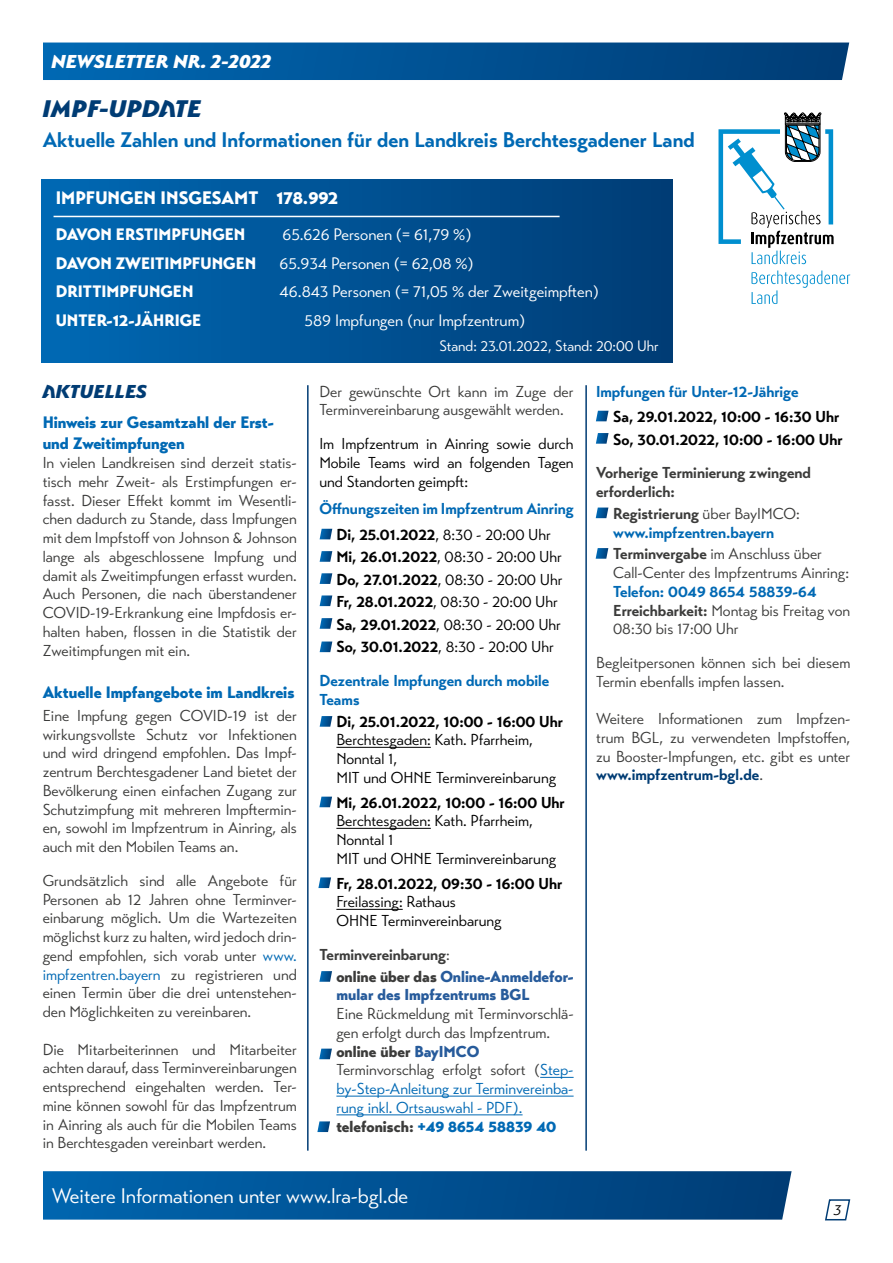
<style>
.page{position:relative;width:893px;height:1263px;background:#fff}
.page>*{position:absolute;margin:0;border:0;box-sizing:border-box;transform-origin:0 0}
.t1{font:27px "BGL Headline";color:#003c74}
.t2{font:700 21px "Transat";color:#0069b4}
.t3{font:21px "Transat Standard";color:#fff}
.t4{font:21px "BGL Headline";color:#fff}
.t5{font:21px "BGL Headline";color:#003c74}
.t6{font:900 18px "Transat";color:#fff}
.t7{font:16.5px "Transat Standard";color:#fff}
.t8{font:900 16.5px/21px "Transat";color:#0069b4}
.t9{font:900 16.5px "Transat";color:#fff}
.t10{font:15.75px/18.8px "Transat Standard";color:#3c3c3b;text-align:justify}
.t11{font:15.75px/18.8px "Transat Standard";color:#000}
.t12{font:700 15.75px/18.8px "Transat";color:#0069b4}
.t13{font:700 15.75px/22.5px "Transat";color:#000}
.t14{font:15.75px/18.8px "Transat Standard";color:#0069b4;text-align:justify}
.t15{font:700 15.75px/21.8px "Transat";color:#3c3c3b}
.t16{font:900 15.75px "Transat";color:#0069b4}
.t17{font:900 15.75px "Transat";color:#275b9b}
.t18{font:700 15.75px "Transat";color:#003c74}
.t19{font:900 15.75px "Transat";color:#3c3c3b}
.t20{font:15px "Transat Standard";color:#fff}
.t21{font:italic 15px "Transat Standard";color:#000}
.s1{color:#0069b4}
.s2{font-family:"Transat";font-weight:700}
.s3{font-family:"Transat Standard";font-weight:400}
.s4{font-weight:900}
.s5{font-weight:900;color:#275b9b}
.s6{color:#275b9b}
.s7{color:#3c3c3b}
.s8{font-family:"Transat Standard";font-weight:400;color:#3c3c3b}
</style>
<div class="page">
<div style="left:42px;top:179px;width:631px;height:183px;background:linear-gradient(to right,#026ab4,#013c75)"></div>
<svg style="left:43px;top:43px;width:806px;height:37px;background:#015294"></svg>
<svg style="left:718px;top:113px;width:116px;height:151px"></svg>
<svg style="left:751px;top:270px;width:99px;height:34px"></svg>
<hr style="left:336px;top:747px;width:95px;height:1px;background:#000">
<hr style="left:336px;top:828px;width:95px;height:1px;background:#000">
<hr style="left:336px;top:909px;width:67px;height:1px;background:#000">
<hr style="left:540px;top:1077px;width:34px;height:1px;background:#0069b4">
<hr style="left:336px;top:1096px;width:238px;height:1px;background:#0069b4">
<hr style="left:336px;top:1114px;width:187px;height:1px;background:#0069b4">
<hr style="left:54px;top:216px;width:506px;height:1px;background:#fff">
<hr style="left:307px;top:385px;width:2px;height:766px;background:#003c74">
<hr style="left:585px;top:385px;width:2px;height:766px;background:#003c74">
<svg style="left:319px;top:797px;width:13px;height:10px"></svg>
<svg style="left:596px;top:548px;width:12px;height:11px"></svg>
<svg style="left:320px;top:716px;width:12px;height:11px"></svg>
<svg style="left:596px;top:507px;width:12px;height:11px"></svg>
<svg style="left:320px;top:529px;width:12px;height:10px"></svg>
<svg style="left:320px;top:551px;width:12px;height:11px"></svg>
<svg style="left:320px;top:573px;width:12px;height:11px"></svg>
<svg style="left:320px;top:595px;width:12px;height:11px"></svg>
<svg style="left:320px;top:618px;width:12px;height:11px"></svg>
<svg style="left:320px;top:641px;width:12px;height:11px"></svg>
<svg style="left:319px;top:971px;width:13px;height:11px"></svg>
<svg style="left:596px;top:411px;width:13px;height:10px"></svg>
<svg style="left:596px;top:433px;width:13px;height:11px"></svg>
<svg style="left:318px;top:877px;width:13px;height:11px"></svg>
<svg style="left:319px;top:1048px;width:13px;height:11px"></svg>
<svg style="left:43px;top:1171px;width:749px;height:48px;background:#025292"></svg>
<svg style="left:825px;top:1199px;width:26px;height:22px"></svg>
<svg style="left:317px;top:1121px;width:13px;height:11px"></svg>
<h2 class="t4" style="left:51px;top:49px;width:222px">NEWSLETTER NR. 2-2022</h2>
<h1 class="t1" style="left:43px;top:94px;width:161px">IMPF-UPDATE</h1>
<h2 class="t2" style="left:43px;top:127px;width:653px">Aktuelle Zahlen und Informationen für den Landkreis Berchtesgadener Land</h2>
<p class="t6" style="left:56px;top:187px;width:284px">IMPFUNGEN INSGESAMT 178.992</p>
<p class="t9" style="left:56px;top:224px;width:191px">DAVON ERSTIMPFUNGEN</p>
<p class="t7" style="left:283px;top:225px;width:191px">65.626 Personen (= 61,79 %)</p>
<p class="t9" style="left:56px;top:253px;width:202px">DAVON ZWEITIMPFUNGEN</p>
<p class="t7" style="left:280px;top:253px;width:196px">65.934 Personen (= 62,08 %)</p>
<p class="t9" style="left:56px;top:281px;width:139px">DRITTIMPFUNGEN</p>
<p class="t7" style="left:280px;top:282px;width:321px">46.843 Personen (= 71,05 % der Zweitgeimpften)</p>
<p class="t9" style="left:56px;top:310px;width:147px">UNTER-12-JÄHRIGE</p>
<p class="t7" style="left:304px;top:310px;width:223px">589 Impfungen (nur Impfzentrum)</p>
<h2 class="t5" style="left:43px;top:380px;width:106px">AKTUELLES</h2>
<p class="t8" style="left:43px;top:412px;width:233px">Hinweis zur Gesamtzahl der Erst&shy;und Zweitimpfungen</p>
<p class="t10" style="left:43px;top:453px;width:256px">In vielen Landkreisen sind derzeit statis&shy;tisch mehr Zweit- als Erstimpfungen er&shy;fasst. Dieser Effekt kommt im Wesentli&shy;chen dadurch zu Stande, dass Impfungen mit dem Impfstoff von Johnson &amp; Johnson lange als abgeschlossene Impfung und damit als Zweitimpfungen erfasst wurden.<br>Auch Personen, die nach überstandener COVID-19-Erkrankung eine Impfdosis er&shy;halten haben, flossen in die Statistik der Zweitimpfungen mit ein.</p>
<p class="t8" style="left:43px;top:681px;width:254px">Aktuelle Impfangebote im Landkreis</p>
<p class="t10" style="left:43px;top:706px;width:256px">Eine Impfung gegen COVID-19 ist der wirkungsvollste Schutz vor Infektionen und wird dringend empfohlen. Das Impf&shy;zentrum Berchtesgadener Land bietet der Bevölkerung einen einfachen Zugang zur Schutzimpfung mit mehreren Impftermin&shy;en, sowohl im Impfzentrum in Ainring, als auch mit den Mobilen Teams an.</p>
<p class="t10" style="left:43px;top:871px;width:256px">Grundsätzlich sind alle Angebote für Personen ab 12 Jahren ohne Terminver&shy;einbarung möglich. Um die Wartezeiten möglichst kurz zu halten, wird jedoch drin&shy;gend empfohlen, sich vorab unter <span class="s1">www. impfzentren.bayern</span> zu registrieren und einen Termin über die drei untenstehen&shy;den Möglichkeiten zu vereinbaren.</p>
<p class="t10" style="left:43px;top:1040px;width:256px">Die Mitarbeiterinnen und Mitarbeiter achten darauf, dass Terminvereinbarungen entsprechend eingehalten werden. Ter&shy;mine können sowohl für das Impfzentrum in Ainring als auch für die Mobilen Teams in Berchtesgaden vereinbart werden.</p>
<p class="t20" style="left:439px;top:337px;width:221px">Stand: 23.01.2022, Stand: 20:00 Uhr</p>
<p class="t10" style="left:319px;top:382px;width:256px">Der gewünschte Ort kann im Zuge der<br>Terminvereinbarung ausgewählt werden.</p>
<p class="t11" style="left:319px;top:434px;width:256px;text-align:justify">Im Impfzentrum in Ainring sowie durch Mobile Teams wird an folgenden Tagen und Standorten geimpft:</p>
<p class="t12" style="left:319px;top:499px;width:256px">Öffnungszeiten im Impfzentrum Ainring</p>
<p class="t11" style="left:336px;top:523px;width:228px;line-height:22.5px"><span class="s2">Di, 25.01.2022</span>, 8:30 - 20:00 Uhr<br><span class="s2">Mi, 26.01.2022</span>, 08:30 - 20:00 Uhr<br><span class="s2">Do, 27.01.2022</span>, 08:30 - 20:00 Uhr<br><span class="s2">Fr, 28.01.2022</span>, 08:30 - 20:00 Uhr<br><span class="s2">Sa, 29.01.2022</span>, 08:30 - 20:00 Uhr<br><span class="s2">So, 30.01.2022</span>, 8:30 - 20:00 Uhr</p>
<p class="t12" style="left:319px;top:671px;width:231px">Dezentrale Impfungen durch mobile<br>Teams</p>
<p class="t13" style="left:336px;top:710px;width:228px">Di, 25.01.2022, 10:00 - 16:00 Uhr</p>
<p class="t11" style="left:336px;top:731px;width:221px">Berchtesgaden: Kath. Pfarrheim,<br>Nonntal 1,<br>MIT und OHNE Terminvereinbarung</p>
<p class="t13" style="left:336px;top:791px;width:230px">Mi, 26.01.2022, 10:00 - 16:00 Uhr</p>
<p class="t11" style="left:336px;top:812px;width:221px">Berchtesgaden: Kath. Pfarrheim,<br>Nonntal 1<br>MIT und OHNE Terminvereinbarung</p>
<p class="t13" style="left:336px;top:872px;width:227px">Fr, 28.01.2022, 09:30 - 16:00 Uhr</p>
<p class="t11" style="left:336px;top:893px;width:167px">Freilassing: Rathaus<br>OHNE Terminvereinbarung</p>
<p class="t15" style="left:336px;top:943px;width:239px;text-indent:-17px">Terminvereinbarung<span class="s3">:<br></span><span class="s4">online über das</span> <span class="s5">Online-Anmeldefor-</span></p>
<p class="t17" style="left:336px;top:985px;width:195px">mular des Impfzentrums BGL</p>
<p class="t10" style="left:336px;top:1004px;width:239px">Eine Rückmeldung mit Terminvorschlä&shy;gen erfolgt durch das Impfzentrum.</p>
<p class="t19" style="left:336px;top:1041px;width:144px">online über <span class="s6">BayIMCO</span></p>
<p class="t14" style="left:336px;top:1061px;width:239px"><span class="s7">Terminvorschlag erfolgt sofort (</span>Step&shy;by-Step-Anleitung zur Terminvereinba&shy;rung inkl. Ortsauswahl - PDF).</p>
<p class="t16" style="left:336px;top:1116px;width:221px"><span class="s7">telefonisch:</span> +49 8654 58839 40</p>
<p class="t12" style="left:596px;top:382px;width:204px">Impfungen für Unter-12-Jährige</p>
<p class="t13" style="left:613px;top:405px;width:231px">Sa, 29.01.2022, 10:00 - 16:30 Uhr<br>So, 30.01.2022, 10:00 - 16:00 Uhr</p>
<p class="t15" style="left:596px;top:463px;width:216px;line-height:18.8px">Vorherige Terminierung zwingend erforderlich:</p>
<p class="t12" style="left:613px;top:504px;width:188px"><span class="s7">Registrierung</span> <span class="s8">über BayIMCO: </span>www.impfzentren.bayern</p>
<p class="t10" style="left:613px;top:545px;width:237px"><span class="s2">Terminvergabe</span> im Anschluss über<br>Call-Center des Impfzentrums Ainring:</p>
<p class="t12" style="left:613px;top:582px;width:205px">Telefon: 0049 8654 58839-64</p>
<p class="t10" style="left:613px;top:601px;width:239px"><span class="s2">Erreichbarkeit:</span> Montag bis Freitag von<br>08:30 bis 17:00 Uhr</p>
<p class="t10" style="left:596px;top:653px;width:256px">Begleitpersonen können sich bei diesem<br>Termin ebenfalls impfen lassen.</p>
<p class="t10" style="left:596px;top:709px;width:256px">Weitere Informationen zum Impfzen&shy;trum BGL, zu verwendeten Impfstoffen, zu Booster-Impfungen, etc. gibt es unter</p>
<p class="t18" style="left:596px;top:765px;width:168px">www.impfzentrum-bgl.de<span class="s8">.</span></p>
<h2 class="t3" style="left:52px;top:1183px;width:358px">Weitere Informationen unter www.lra-bgl.de</h2>
<p class="t21" style="left:833px;top:1201px;width:13px">3</p>
</div>
